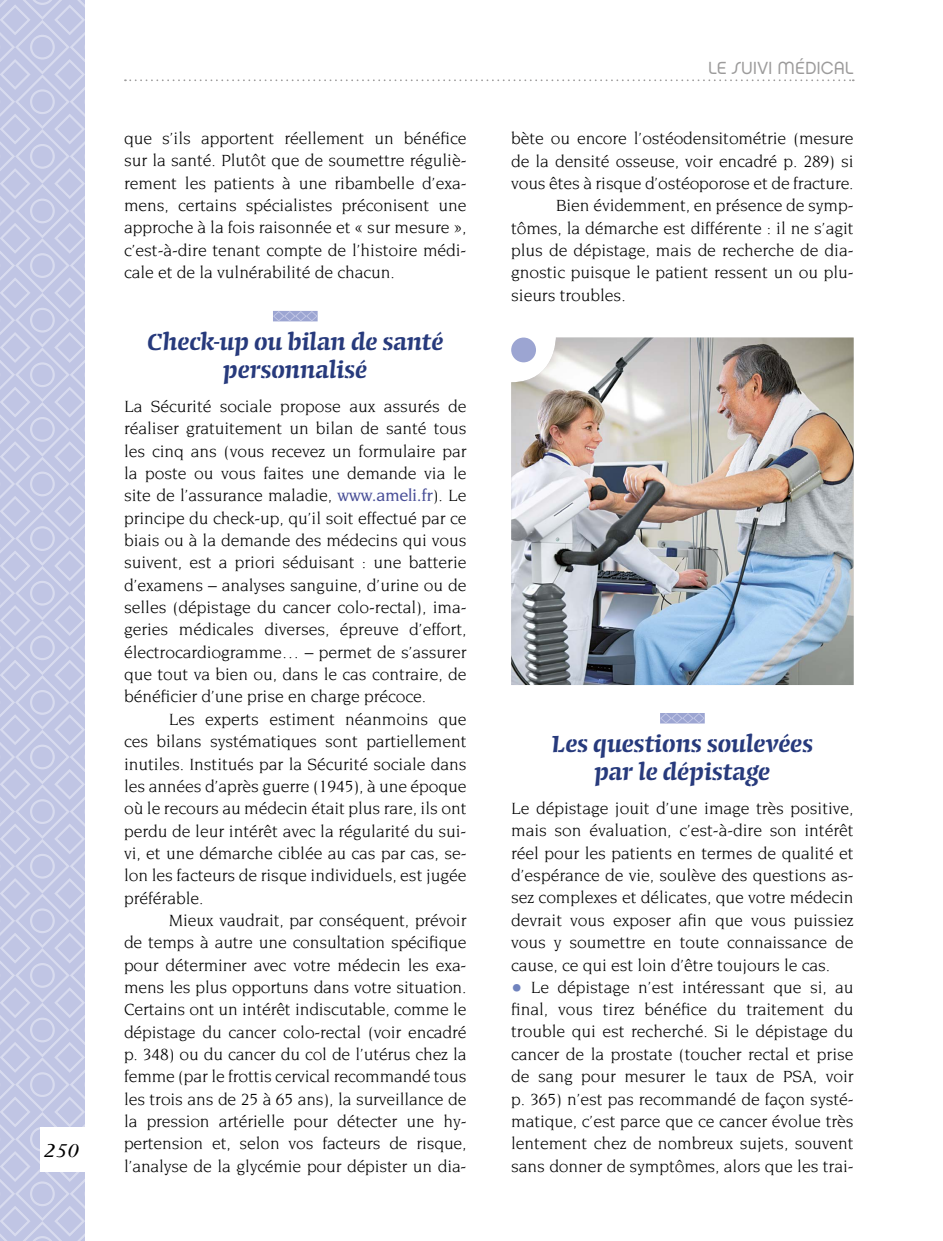
<style>
.page{position:relative;width:943px;height:1241px;background:#fff}
.page>*{position:absolute;margin:0;border:0;box-sizing:border-box;transform-origin:0 0}
.t1{font:600 29.75px/28px "Conga Brava Stencil Std";color:#273a7c;text-align:center}
.t2{font:700 21px "Isadora";color:#000}
.t3{font:17.5px/22.4px "Novarese";letter-spacing:-.005em;color:#000;text-align:justify}
.t4{font:17.5px "Chalet London Nineteen Seventy";color:#9c9b9b}
.s1{font-family:"Novarese IT Cby BT";font-weight:500;color:#484e97}
.s2{font-size:22.75px;color:#7083be}
</style>
<div class="page">
<svg style="left:0;top:0;width:84px;height:1240px;background:#c5c9e6"></svg>
<div style="left:40px;top:1126px;width:44px;height:45px;background:#fff"></div>
<svg style="left:125px;top:79px;width:728px;height:2px"></svg>
<svg style="left:273px;top:311px;width:45px;height:11px"></svg>
<img style="left:511px;top:337px;width:342px;height:348px">
<div style="left:511px;top:337px;width:25px;height:25px;background:#9ca5d2;border-radius:50%"></div>
<svg style="left:660px;top:713px;width:45px;height:11px"></svg>
<p class="t2" style="left:44px;top:1137px;width:37px">250</p>
<p class="t3" style="left:124px;top:127px;width:344px">que s’ils apportent réellement un bénéfice sur la santé. Plutôt que de soumettre réguliè&shy;rement les patients à une ribambelle d’exa&shy;mens, certains spécialistes préconisent une approche à la fois raisonnée et « sur mesure », c’est-à-dire tenant compte de l’histoire médi&shy;cale et de la vulnérabilité de chacun.</p>
<h1 class="t1" style="left:147px;top:329px;width:298px">Check-up ou bilan de santé personnalisé</h1>
<p class="t3" style="left:124px;top:395px;width:344px">La Sécurité sociale propose aux assurés de réaliser gratuitement un bilan de santé tous les cinq ans (vous recevez un formulaire par la poste ou vous faites une demande via le site de l’assurance maladie, <span class="s1">www.ameli.fr</span>). Le principe du check-up, qu’il soit effectué par ce biais ou à la demande des médecins qui vous suivent, est a priori séduisant : une batterie d’examens – analyses sanguine, d’urine ou de selles (dépistage du cancer colo-rectal), ima&shy;geries médicales diverses, épreuve d’effort, électrocardiogramme… – permet de s’assurer que tout va bien ou, dans le cas contraire, de bénéficier d’une prise en charge précoce.</p>
<p class="t3" style="left:124px;top:707px;width:344px;text-indent:45px">Les experts estiment néanmoins que ces bilans systématiques sont partiellement inutiles. Institués par la Sécurité sociale dans les années d’après guerre (1945), à une époque où le recours au médecin était plus rare, ils ont perdu de leur intérêt avec la régularité du sui&shy;vi, et une démarche ciblée au cas par cas, se&shy;lon les facteurs de risque individuels, est jugée préférable.</p>
<p class="t3" style="left:124px;top:908px;width:344px;text-indent:45px">Mieux vaudrait, par conséquent, prévoir de temps à autre une consultation spécifique pour déterminer avec votre médecin les exa&shy;mens les plus opportuns dans votre situation.<br>Certains ont un intérêt indiscutable, comme le dépistage du cancer colo-rectal (voir encadré p. 348) ou du cancer du col de l’utérus chez la femme (par le frottis cervical recommandé tous les trois ans de 25 à 65 ans), la surveillance de la pression artérielle pour détecter une hy&shy;pertension et, selon vos facteurs de risque, l’analyse de la glycémie pour dépister un dia-</p>
<p class="t4" style="left:708px;top:58px;width:147px">LE SUIVI MÉDICAL</p>
<p class="t3" style="left:511px;top:127px;width:344px">bète ou encore l’ostéodensitométrie (mesure</p>
<p class="t3" style="left:511px;top:149px;width:344px">de la densité osseuse, voir encadré p. 289) si</p>
<p class="t3" style="left:511px;top:172px;width:344px">vous êtes à risque d’ostéoporose et de fracture.</p>
<p class="t3" style="left:556px;top:194px;width:299px">Bien évidemment, en présence de symp-</p>
<p class="t3" style="left:511px;top:216px;width:344px">tômes, la démarche est différente : il ne s’agit</p>
<p class="t3" style="left:511px;top:239px;width:344px">plus de dépistage, mais de recherche de dia-</p>
<p class="t3" style="left:511px;top:261px;width:344px">gnostic puisque le patient ressent un ou plu-</p>
<p class="t3" style="left:511px;top:283px;width:116px">sieurs troubles.</p>
<h1 class="t1" style="left:552px;top:730px;width:263px">Les questions soulevées par le dépistage</h1>
<p class="t3" style="left:511px;top:796px;width:344px">Le dépistage jouit d’une image très positive, mais son évaluation, c’est-à-dire son intérêt réel pour les patients en termes de qualité et d’espérance de vie, soulève des questions as&shy;sez complexes et délicates, que votre médecin devrait vous exposer afin que vous puissiez vous y soumettre en toute connaissance de cause, ce qui est loin d’être toujours le cas.</p>
<p class="t3" style="left:511px;top:975px;width:344px"><span class="s2">•</span> Le dépistage n’est intéressant que si, au final, vous tirez bénéfice du traitement du trouble qui est recherché. Si le dépistage du cancer de la prostate (toucher rectal et prise de sang pour mesurer le taux de PSA, voir p. 365) n’est pas recommandé de façon systé&shy;matique, c’est parce que ce cancer évolue très lentement chez de nombreux sujets, souvent sans donner de symptômes, alors que les trai-</p>
</div>
